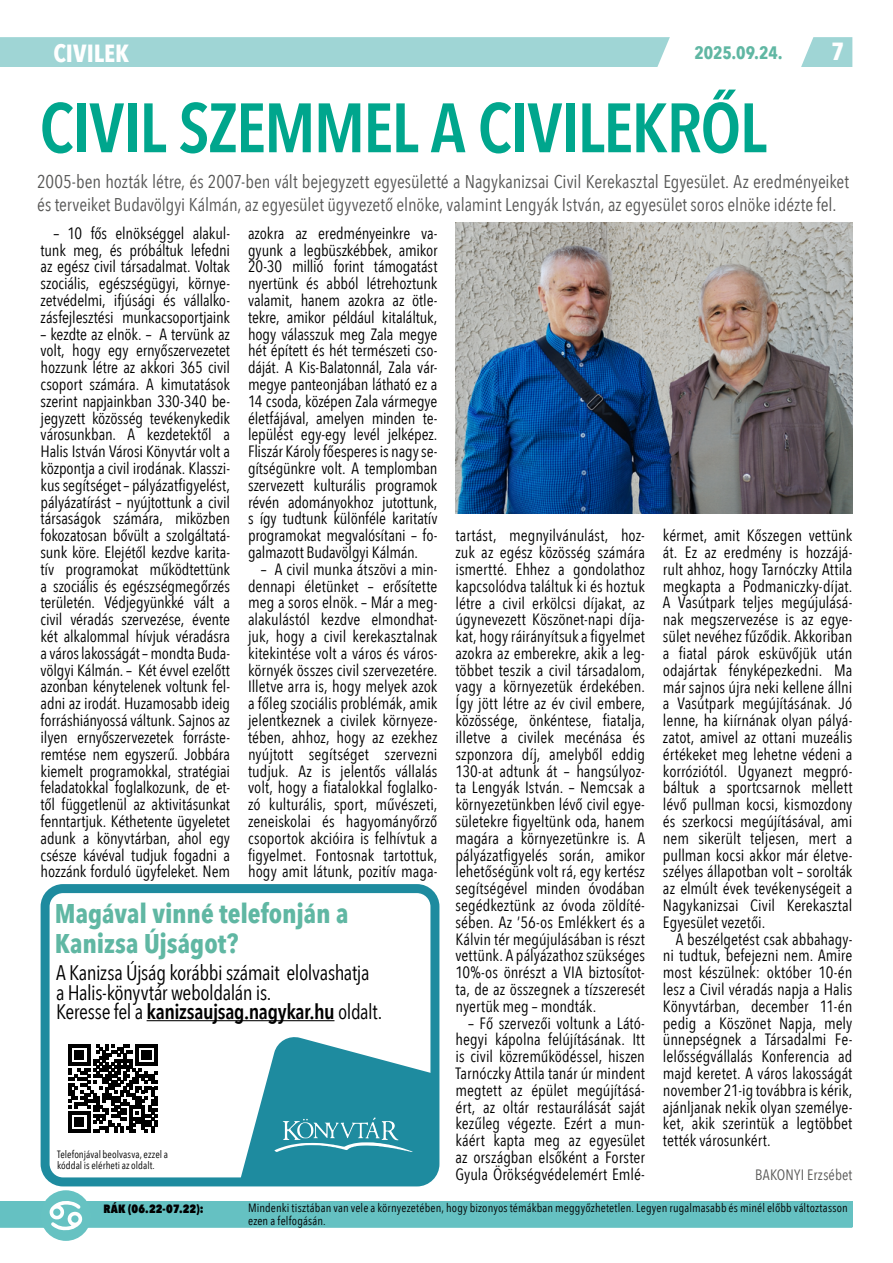
<style>
.page{position:relative;width:893px;height:1263px;background:#fff}
.page>*{position:absolute;margin:0;border:0;box-sizing:border-box;transform-origin:0 0}
.t1{font:600 69px "Avenir Next Condensed";letter-spacing:-.025em;color:#00a68d}
.t2{font:700 27px/30px "Avenir Next Condensed";letter-spacing:-.005em;color:#60b7a3}
.t3{font:700 24.75px "Avenir Next Condensed";color:#fff}
.t4{font:21px/19.5px "Avenir Next Condensed";letter-spacing:-.02em;color:#000}
.t5{font:18.45px/22.2px "Avenir Next Condensed";letter-spacing:-.005em;color:#575756}
.t6{font:700 18px "Avenir Next Condensed";letter-spacing:-.005em;color:#60b7a3}
.t7{font:16.35px/16.8px "Avenir Next Condensed";color:#000;text-align:justify}
.t8{font:15px "Avenir Next Condensed";letter-spacing:.01em;color:#575756}
.t9{font:12px/13px "Avenir Next Condensed";letter-spacing:.015em;color:#000}
.t10{font:800 12px "Avenir Next Condensed";letter-spacing:.01em;color:#000}
.t11{font:10.5px/11.2px "Avenir Next Condensed";letter-spacing:.005em;color:#000}
.s1{font-weight:600}
</style>
<div class="page">
<img style="left:455px;top:222px;width:397px;height:291px">
<hr style="left:0;top:1225px;width:852px;height:3px;background:#65c1c2">
<div style="left:0;top:37px;width:670px;height:30px;background:#9fd5d5"></div>
<svg style="left:801px;top:37px;width:51px;height:30px;background:#abdada"></svg>
<svg style="left:0;top:1201px;width:1px;height:24px"></svg>
<div style="left:1px;top:1201px;width:852px;height:26px;background:#65c1c2"></div>
<div style="left:41px;top:1190px;width:50px;height:51px;background:#66c2c2;border-radius:50%"></div>
<svg style="left:50px;top:1201px;width:33px;height:30px"></svg>
<svg style="left:241px;top:1037px;width:188px;height:139px"></svg>
<div style="left:41px;top:884px;width:398px;height:302px;border:9px solid #1e8b9f;border-radius:18px"></div>
<svg style="left:69px;top:1044px;width:88px;height:89px"></svg>
<hr style="left:147px;top:1020px;width:187px;height:1px;background:#000">
<h3 class="t3" style="left:53px;top:39px;width:77px">CIVILEK</h3>
<p class="t6" style="left:694px;top:41px;width:90px">2025.09.24.</p>
<h3 class="t3" style="left:831px;top:36px;width:14px">7</h3>
<h1 class="t1" style="left:40px;top:68px;width:729px">CIVIL SZEMMEL A CIVILEKRŐL</h1>
<p class="t5" style="left:37px;top:170px;width:813px">2005-ben hozták létre, és 2007-ben vált bejegyzett egyesületté a Nagykanizsai Civil Kerekasztal Egyesület. Az eredményeiket és terveiket Budavölgyi Kálmán, az egyesület ügyvezető elnöke, valamint Lengyák István, az egyesület soros elnöke idézte fel.</p>
<p class="t7" style="left:41px;top:224px;width:191px;text-indent:13px">– 10 fős elnökséggel alakul&shy;tunk meg, és próbáltuk lefedni az egész civil társadalmat. Voltak szociális, egészségügyi, környe&shy;zetvédelmi, ifjúsági és vállalko&shy;zásfejlesztési munkacsoportjaink</p>
<p class="t7" style="left:41px;top:325px;width:191px">– kezdte az elnök. – A tervünk az volt, hogy egy ernyőszervezetet hozzunk létre az akkori 365 civil csoport számára. A kimutatások szerint napjainkban 330-340 be&shy;jegyzett közösség tevékenykedik városunkban. A kezdetektől a Halis István Városi Könyvtár volt a központja a civil irodának. Klasszi&shy;kus segítséget – pályázatfigyelést, pályázatírást – nyújtottunk a civil társaságok számára, miközben fokozatosan bővült a szolgáltatá&shy;sunk köre. Elejétől kezdve karita&shy;tív programokat működtettünk a szociális és egészségmegőrzés területén. Védjegyünkké vált a civil véradás szervezése, évente két alkalommal hívjuk véradásra a város lakosságát – mondta Buda&shy;völgyi Kálmán. – Két évvel ezelőtt azonban kénytelenek voltunk fel&shy;adni az irodát. Huzamosabb ideig forráshiányossá váltunk. Sajnos az ilyen ernyőszervezetek forráste&shy;remtése nem egyszerű. Jobbára kiemelt programokkal, stratégiai feladatokkal foglalkozunk, de et&shy;től függetlenül az aktivitásunkat fenntartjuk. Kéthetente ügyeletet adunk a könyvtárban, ahol egy csésze kávéval tudjuk fogadni a hozzánk forduló ügyfeleket. Nem</p>
<p class="t7" style="left:248px;top:224px;width:191px">azokra az eredményeinkre va&shy;gyunk a legbüszkébbek, amikor 20-30 millió forint támogatást nyertünk és abból létrehoztunk valamit, hanem azokra az ötle&shy;tekre, amikor például kitaláltuk, hogy válasszuk meg Zala megye hét épített és hét természeti cso&shy;dáját. A Kis-Balatonnál, Zala vár&shy;megye panteonjában látható ez a 14 csoda, középen Zala vármegye életfájával, amelyen minden te&shy;lepülést egy-egy levél jelképez.<br>Fliszár Károly főesperes is nagy se&shy;gítségünkre volt. A templomban szervezett kulturális programok révén adományokhoz jutottunk, s így tudtunk különféle karitatív programokat megvalósítani – fo&shy;galmazott Budavölgyi Kálmán.</p>
<p class="t7" style="left:248px;top:560px;width:191px;text-indent:13px">– A civil munka átszövi a min&shy;dennapi életünket – erősítette meg a soros elnök. – Már a meg&shy;alakulástól kezdve elmondhat&shy;juk, hogy a civil kerekasztalnak kitekintése volt a város és város&shy;környék összes civil szervezetére.<br>Illetve arra is, hogy melyek azok a főleg szociális problémák, amik jelentkeznek a civilek környeze&shy;tében, ahhoz, hogy az ezekhez nyújtott segítséget szervezni tudjuk. Az is jelentős vállalás volt, hogy a fiatalokkal foglalko&shy;zó kulturális, sport, művészeti, zeneiskolai és hagyományőrző csoportok akcióira is felhívtuk a figyelmet. Fontosnak tartottuk, hogy amit látunk, pozitív maga-</p>
<p class="t7" style="left:455px;top:526px;width:191px">tartást, megnyilvánulást, hoz&shy;zuk az egész közösség számára ismertté. Ehhez a gondolathoz kapcsolódva találtuk ki és hoztuk létre a civil erkölcsi díjakat, az úgynevezett Köszönet-napi díja&shy;kat, hogy ráirányítsuk a figyelmet azokra az emberekre, akik a leg&shy;többet teszik a civil társadalom, vagy a környezetük érdekében.<br>Így jött létre az év civil embere, közössége, önkéntese, fiatalja, illetve a civilek mecénása és szponzora díj, amelyből eddig 130-at adtunk át – hangsúlyoz&shy;ta Lengyák István. – Nemcsak a környezetünkben lévő civil egye&shy;sületekre figyeltünk oda, hanem magára a környezetünkre is. A pályázatfigyelés során, amikor lehetőségünk volt rá, egy kertész segítségével minden óvodában segédkeztünk az óvoda zöldíté&shy;sében. Az ’56-os Emlékkert és a Kálvin tér megújulásában is részt vettünk. A pályázathoz szükséges 10%-os önrészt a VIA biztosítot&shy;ta, de az összegnek a tízszeresét nyertük meg – mondták.</p>
<p class="t7" style="left:455px;top:1014px;width:191px;text-indent:13px">– Fő szervezői voltunk a Látó&shy;hegyi kápolna felújításának. Itt is civil közreműködéssel, hiszen Tarnóczky Attila tanár úr mindent megtett az épület megújításá&shy;ért, az oltár restaurálását saját kezűleg végezte. Ezért a mun&shy;káért kapta meg az egyesület az országban elsőként a Forster Gyula Örökségvédelemért Emlé-</p>
<p class="t7" style="left:663px;top:526px;width:191px">kérmet, amit Kőszegen vettünk át. Ez az eredmény is hozzájá&shy;rult ahhoz, hogy Tarnóczky Attila megkapta a Podmaniczky-díjat.<br>A Vasútpark teljes megújulásá&shy;nak megszervezése is az egye&shy;sület nevéhez fűződik. Akkoriban a fiatal párok esküvőjük után odajártak fényképezkedni. Ma már sajnos újra neki kellene állni a Vasútpark megújításának. Jó lenne, ha kiírnának olyan pályá&shy;zatot, amivel az ottani muzeális értékeket meg lehetne védeni a korróziótól. Ugyanezt megpró&shy;báltuk a sportcsarnok mellett lévő pullman kocsi, kismozdony és szerkocsi megújításával, ami nem sikerült teljesen, mert a pullman kocsi akkor már életve&shy;szélyes állapotban volt – sorolták az elmúlt évek tevékenységeit a Nagykanizsai Civil Kerekasztal Egyesület vezetői.</p>
<p class="t7" style="left:663px;top:930px;width:191px;text-indent:13px">A beszélgetést csak abbahagy&shy;ni tudtuk, befejezni nem. Amire most készülnek: október 10-én lesz a Civil véradás napja a Halis Könyvtárban, december 11-én pedig a Köszönet Napja, mely ünnepségnek a Társadalmi Fe&shy;lelősségvállalás Konferencia ad majd keretet. A város lakosságát november 21-ig továbbra is kérik, ajánljanak nekik olyan személye&shy;ket, akik szerintük a legtöbbet tették városunkért.</p>
<p class="t8" style="left:755px;top:1162px;width:99px">BAKONYI Erzsébet</p>
<h2 class="t2" style="left:55px;top:898px;width:295px">Magával vinné telefonján a<br>Kanizsa Újságot?</h2>
<p class="t4" style="left:56px;top:962px;width:328px">A Kanizsa Újság korábbi számait elolvashatja a Halis-könyvtár weboldalán is.<br>Keresse fel a <span class="s1">kanizsaujsag.nagykar.hu</span> oldalt.</p>
<p class="t11" style="left:57px;top:1148px;width:113px">Telefonjával beolvasva, ezzel a kóddal is elérheti az oldalt.</p>
<p class="t10" style="left:103px;top:1201px;width:102px">RÁK (06.22-07.22):</p>
<p class="t9" style="left:248px;top:1200px;width:601px">Mindenki tisztában van vele a környezetében, hogy bizonyos témákban meggyőzhetetlen. Legyen rugalmasabb és minél előbb változtasson ezen a felfogásán.</p>
</div>
